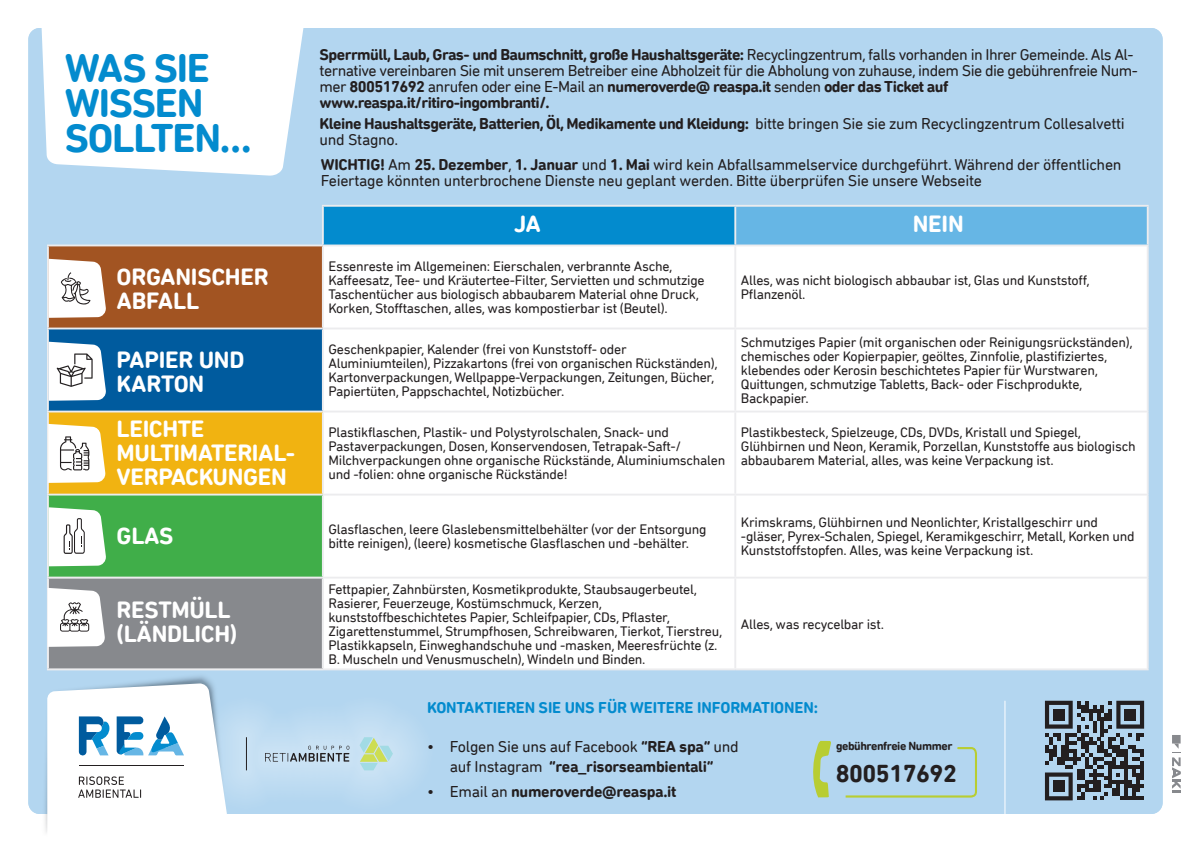
<style>
.page{position:relative;width:1191px;height:842px;background:#fff}
.page>*{position:absolute;margin:0;border:0;box-sizing:border-box;transform-origin:0 0}
.t1{font:700 40.8px/35.4px "DIN Next Rounded LTW01";letter-spacing:-.03em;color:#038bce}
.t2{font:700 25px "DIN Next Rounded LTW01";letter-spacing:-.02em;color:#231f20}
.t3{font:700 24px/24px "DIN Next Rounded LTW01";letter-spacing:-.015em;color:#fff}
.t4{font:16px/16px "DIN Next Rounded LTW01";letter-spacing:-.02em;color:#231f20}
.t5{font:700 16px "DIN Next Rounded LTW01";letter-spacing:-.035em;color:#231f20}
.t6{font:700 16px "DIN Next Rounded LTW01";letter-spacing:-.01em;color:#038bce}
.t7{font:14px/14px "DIN Next Rounded LTW01";letter-spacing:-.02em;color:#231f20}
.t8{font:700 12px "DIN Next Rounded LTW01";letter-spacing:-.035em;color:#231f20}
.s1{font-weight:700}
.s2{font-weight:400}
</style>
<div class="page">
<svg style="left:1172px;top:735px;width:8px;height:58px"></svg>
<div style="left:28px;top:28px;width:1134px;height:786px;background:#b3d6f0;border-radius:11px"></div>
<svg style="left:28px;top:670px;width:203px;height:163px"></svg>
<div style="left:204px;top:695px;width:231px;height:117px;background:#fff;opacity:.65"></div>
<hr style="left:246px;top:737px;width:1px;height:33px;background:#231f20">
<svg style="left:359px;top:737px;width:34px;height:33px"></svg>
<svg style="left:265px;top:746px;width:84px;height:16px"></svg>
<hr style="left:1004px;top:701px;width:1px;height:117px;background:#fff">
<svg style="left:1045px;top:701px;width:99px;height:99px"></svg>
<div style="left:1052px;top:709px;width:12px;height:12px;background:#231f20"></div>
<div style="left:1124px;top:709px;width:12px;height:12px;background:#231f20"></div>
<div style="left:1052px;top:780px;width:12px;height:12px;background:#231f20"></div>
<svg style="left:813px;top:741px;width:18px;height:56px"></svg>
<svg style="left:845px;top:747px;width:132px;height:50px"></svg>
<svg style="left:28px;top:28px;width:276px;height:148px;background:#f4f9fc"></svg>
<div style="left:323px;top:206px;width:412px;height:39px;background:#038bce"></div>
<div style="left:735px;top:206px;width:412px;height:39px;background:#66b6e5"></div>
<div style="left:48px;top:245px;width:275px;height:83px;background:#a25422"></div>
<div style="left:324px;top:246px;width:822px;height:422px;background:#fff"></div>
<div style="left:48px;top:328px;width:275px;height:84px;background:#005b9e"></div>
<div style="left:48px;top:412px;width:275px;height:83px;background:#f1b311"></div>
<div style="left:48px;top:495px;width:275px;height:83px;background:#40ae49"></div>
<div style="left:48px;top:578px;width:275px;height:91px;background:#87898d"></div>
<hr style="left:735px;top:205px;width:413px;height:2px;background:#ececee">
<hr style="left:1146px;top:207px;width:2px;height:38px;background:#ececee">
<hr style="left:735px;top:245px;width:413px;height:1px;background:#ececee">
<hr style="left:734px;top:246px;width:2px;height:82px;background:#ececee">
<hr style="left:1146px;top:246px;width:2px;height:82px;background:#ececee">
<hr style="left:47px;top:329px;width:2px;height:82px;background:#ececee">
<hr style="left:323px;top:328px;width:412px;height:1px;background:#ececee">
<hr style="left:322px;top:329px;width:2px;height:82px;background:#ececee">
<hr style="left:735px;top:328px;width:413px;height:1px;background:#ececee">
<hr style="left:734px;top:329px;width:2px;height:82px;background:#ececee">
<hr style="left:1146px;top:329px;width:2px;height:82px;background:#ececee">
<hr style="left:47px;top:411px;width:276px;height:1px;background:#ececee">
<hr style="left:47px;top:412px;width:2px;height:82px;background:#ececee">
<hr style="left:323px;top:411px;width:412px;height:1px;background:#ececee">
<hr style="left:322px;top:412px;width:2px;height:82px;background:#ececee">
<hr style="left:735px;top:411px;width:413px;height:1px;background:#ececee">
<hr style="left:734px;top:412px;width:2px;height:82px;background:#ececee">
<hr style="left:1146px;top:412px;width:2px;height:82px;background:#ececee">
<hr style="left:47px;top:494px;width:276px;height:1px;background:#ececee">
<hr style="left:47px;top:495px;width:2px;height:82px;background:#ececee">
<hr style="left:323px;top:494px;width:412px;height:1px;background:#ececee">
<hr style="left:322px;top:495px;width:2px;height:82px;background:#ececee">
<hr style="left:735px;top:494px;width:413px;height:1px;background:#ececee">
<hr style="left:734px;top:495px;width:2px;height:82px;background:#ececee">
<hr style="left:1146px;top:495px;width:2px;height:82px;background:#ececee">
<hr style="left:324px;top:577px;width:411px;height:1px;background:#ececee">
<hr style="left:735px;top:577px;width:413px;height:1px;background:#ececee">
<hr style="left:734px;top:578px;width:2px;height:90px;background:#ececee">
<hr style="left:1146px;top:578px;width:2px;height:90px;background:#ececee">
<hr style="left:324px;top:668px;width:411px;height:2px;background:#ececee">
<hr style="left:735px;top:668px;width:413px;height:2px;background:#ececee">
<hr style="left:47px;top:245px;width:276px;height:1px;background:#ececee">
<hr style="left:47px;top:246px;width:2px;height:82px;background:#ececee">
<hr style="left:322px;top:246px;width:2px;height:82px;background:#ececee">
<hr style="left:47px;top:328px;width:276px;height:1px;background:#ececee">
<hr style="left:322px;top:205px;width:413px;height:2px;background:#ececee">
<hr style="left:322px;top:207px;width:2px;height:38px;background:#ececee">
<hr style="left:734px;top:207px;width:2px;height:38px;background:#ececee">
<hr style="left:323px;top:245px;width:412px;height:1px;background:#ececee">
<hr style="left:47px;top:577px;width:277px;height:2px;background:#ececee">
<hr style="left:47px;top:579px;width:2px;height:89px;background:#ececee">
<hr style="left:322px;top:579px;width:2px;height:89px;background:#ececee">
<hr style="left:47px;top:668px;width:277px;height:2px;background:#ececee">
<svg style="left:48px;top:588px;width:57px;height:59px;background:#e6e5e6"></svg>
<svg style="left:48px;top:424px;width:58px;height:59px;background:#ece6d6"></svg>
<svg style="left:49px;top:342px;width:57px;height:59px;background:#d8dfe5"></svg>
<svg style="left:49px;top:259px;width:57px;height:59px;background:#e9e2de"></svg>
<svg style="left:49px;top:507px;width:57px;height:59px;background:#e2ebe2"></svg>
<p class="t1" style="left:65px;top:49px;width:189px">WAS SIE<br>WISSEN<br>SOLLTEN…</p>
<p class="t3" style="left:117px;top:264px;width:154px">ORGANISCHER<br>ABFALL</p>
<p class="t3" style="left:117px;top:347px;width:129px">PAPIER UND<br>KARTON</p>
<p class="t3" style="left:117px;top:416px;width:89px">LEICHTE</p>
<p class="t3" style="left:117px;top:440px;width:180px">MULTIMATERIAL-</p>
<p class="t3" style="left:117px;top:464px;width:172px">VERPACKUNGEN</p>
<p class="t3" style="left:117px;top:524px;width:58px">GLAS</p>
<p class="t3" style="left:117px;top:597px;width:115px">RESTMÜLL</p>
<p class="t3" style="left:117px;top:621px;width:122px">(LÄNDLICH)</p>
<p class="t4" style="left:319px;top:46px;width:819px"><span class="s1">Sperrmüll, Laub, Gras- und Baumschnitt, große Haushaltsgeräte:</span> Recyclingzentrum, falls vorhanden in Ihrer Gemeinde. Als Al&shy;ternative vereinbaren Sie mit unserem Betreiber eine Abholzeit für die Abholung von zuhause, indem Sie die gebührenfreie Num&shy;mer <span class="s1">800517692</span> anrufen oder eine E-Mail an <span class="s1">numeroverde@ reaspa.it</span> senden <span class="s1">oder das Ticket auf</span></p>
<p class="t5" style="left:319px;top:93px;width:232px">www.reaspa.it/ritiro-ingombranti/.</p>
<p class="t4" style="left:319px;top:116px;width:807px"><span class="s1">Kleine Haushaltsgeräte, Batterien, Öl, Medikamente und Kleidung:</span> bitte bringen Sie sie zum Recyclingzentrum Collesalvetti und Stagno.</p>
<p class="t4" style="left:321px;top:156px;width:802px"><span class="s1">WICHTIG!</span> Am <span class="s1">25. Dezember</span>, <span class="s1">1. Januar</span> und <span class="s1">1. Mai</span> wird kein Abfallsammelservice durchgeführt. Während der öffentlichen<br>Feiertage könnten unterbrochene Dienste neu geplant werden. Bitte überprüfen Sie unsere Webseite</p>
<p class="t3" style="left:514px;top:212px;width:29px">JA</p>
<p class="t3" style="left:912px;top:212px;width:52px">NEIN</p>
<p class="t7" style="left:328px;top:259px;width:377px">Essenreste im Allgemeinen: Eierschalen, verbrannte Asche, Kaffeesatz, Tee- und Kräutertee-Filter, Servietten und schmutzige Taschentücher aus biologisch abbaubarem Material ohne Druck, Korken, Stofftaschen, alles, was kompostierbar ist (Beutel).</p>
<p class="t7" style="left:741px;top:273px;width:350px">Alles, was nicht biologisch abbaubar ist, Glas und Kunststoff,<br>Pflanzenöl.</p>
<p class="t7" style="left:328px;top:342px;width:391px">Geschenkpapier, Kalender (frei von Kunststoff- oder Aluminiumteilen), Pizzakartons (frei von organischen Rückständen), Kartonverpackungen, Wellpappe-Verpackungen, Zeitungen, Bücher, Papiertüten, Pappschachtel, Notizbücher.</p>
<p class="t7" style="left:741px;top:335px;width:393px">Schmutziges Papier (mit organischen oder Reinigungsrückständen), chemisches oder Kopierpapier, geöltes, Zinnfolie, plastifiziertes, klebendes oder Kerosin beschichtetes Papier für Wurstwaren, Quittungen, schmutzige Tabletts, Back- oder Fischprodukte, Backpapier.</p>
<p class="t7" style="left:328px;top:425px;width:398px">Plastikflaschen, Plastik- und Polystyrolschalen, Snack- und Pastaverpackungen, Dosen, Konservendosen, Tetrapak-Saft-/ Milchverpackungen ohne organische Rückstände, Aluminiumschalen und -folien: ohne organische Rückstände!</p>
<p class="t7" style="left:741px;top:425px;width:396px">Plastikbesteck, Spielzeuge, CDs, DVDs, Kristall und Spiegel,<br>Glühbirnen und Neon, Keramik, Porzellan, Kunststoffe aus biologisch abbaubarem Material, alles, was keine Verpackung ist.</p>
<p class="t7" style="left:328px;top:522px;width:379px">Glasflaschen, leere Glaslebensmittelbehälter (vor der Entsorgung bitte reinigen), (leere) kosmetische Glasflaschen und -behälter.</p>
<p class="t7" style="left:741px;top:515px;width:395px">Krimskrams, Glühbirnen und Neonlichter, Kristallgeschirr und -gläser, Pyrex-Schalen, Spiegel, Keramikgeschirr, Metall, Korken und<br>Kunststoffstopfen. Alles, was keine Verpackung ist.</p>
<p class="t7" style="left:328px;top:582px;width:395px">Fettpapier, Zahnbürsten, Kosmetikprodukte, Staubsaugerbeutel, Rasierer, Feuerzeuge, Kostümschmuck, Kerzen, kunststoffbeschichtetes Papier, Schleifpapier, CDs, Pflaster, Zigarettenstummel, Strumpfhosen, Schreibwaren, Tierkot, Tierstreu, Plastikkapseln, Einweghandschuhe und -masken, Meeresfrüchte (z.<br>B. Muscheln und Venusmuscheln), Windeln und Binden.</p>
<p class="t7" style="left:741px;top:617px;width:145px">Alles, was recycelbar ist.</p>
<p class="t6" style="left:427px;top:698px;width:392px">KONTAKTIEREN SIE UNS FÜR WEITERE INFORMATIONEN:</p>
<p class="t4" style="left:427px;top:736px;width:313px;line-height:20px;text-align:center">• Folgen Sie uns auf Facebook <span class="s1">“REA spa“</span> und auf Instagram <span class="s1">“rea_risorseambientali”</span></p>
<p class="t5" style="left:427px;top:782px;width:251px"><span class="s2">• Email an</span> numeroverde@reaspa.it</p>
<p class="t8" style="left:836px;top:739px;width:118px">gebührenfreie Nummer</p>
<p class="t2" style="left:835px;top:758px;width:123px">800517692</p>
</div>
